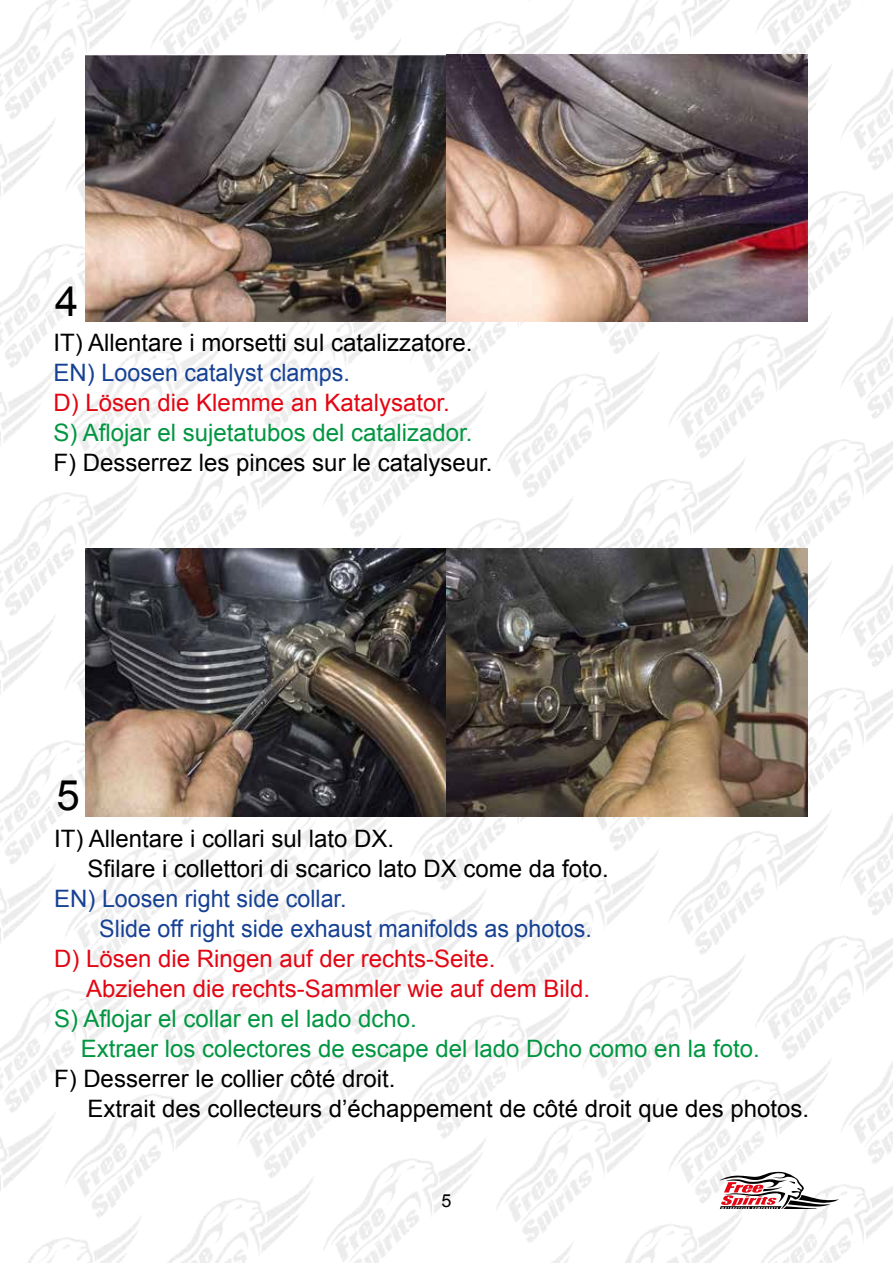
<style>
.page{position:relative;width:893px;height:1263px;background:#fff}
.page>*{position:absolute;margin:0;border:0;box-sizing:border-box;transform-origin:0 0}
.t1{font:42px "Arial";color:#000}
.t2{font:24px/30px "Arial";color:#000}
.t3{font:24px/30px "Arial";color:#009641}
.t4{font:24px/30px "Arial";color:#e30613}
.t5{font:24px/30px "Arial";color:#164194}
.t6{font:18px "Arial";color:#000}
</style>
<div class="page">
<img style="left:0;top:0;width:893px;height:1262px">
<img style="left:85px;top:54px;width:723px;height:268px">
<img style="left:86px;top:549px;width:722px;height:267px">
<h1 class="t1" style="left:55px;top:274px;width:25px">4</h1>
<p class="t2" style="left:54px;top:327px;width:420px">IT) Allentare i morsetti sul catalizzatore.</p>
<p class="t5" style="left:54px;top:357px;width:298px">EN) Loosen catalyst clamps.</p>
<p class="t4" style="left:54px;top:387px;width:398px">D) Lösen die Klemme an Katalysator.</p>
<p class="t3" style="left:54px;top:417px;width:420px">S) Aflojar el sujetatubos del catalizador.</p>
<p class="t2" style="left:54px;top:447px;width:440px">F) Desserrez les pinces sur le catalyseur.</p>
<h1 class="t1" style="left:56px;top:768px;width:25px">5</h1>
<p class="t2" style="left:87px;top:824px;width:523px;text-indent:-33px">IT) Allentare i collari sul lato DX.<br>Sfilare i collettori di scarico lato DX come da foto.</p>
<p class="t5" style="left:99px;top:884px;width:494px;text-indent:-45px">EN) Loosen right side collar.<br>Slide off right side exhaust manifolds as photos.</p>
<p class="t4" style="left:86px;top:944px;width:506px;text-indent:-32px">D) Lösen die Ringen auf der rechts-Seite.<br>Abziehen die rechts-Sammler wie auf dem Bild.</p>
<p class="t3" style="left:81px;top:1004px;width:680px;text-indent:-27px">S) Aflojar el collar en el lado dcho.<br>Extraer los colectores de escape del lado Dcho como en la foto.</p>
<p class="t2" style="left:87px;top:1064px;width:723px;text-indent:-33px">F) Desserrer le collier côté droit.<br>Extrait des collecteurs d’échappement de côté droit que des photos.</p>
<p class="t6" style="left:441px;top:1189px;width:12px">5</p>
</div>
